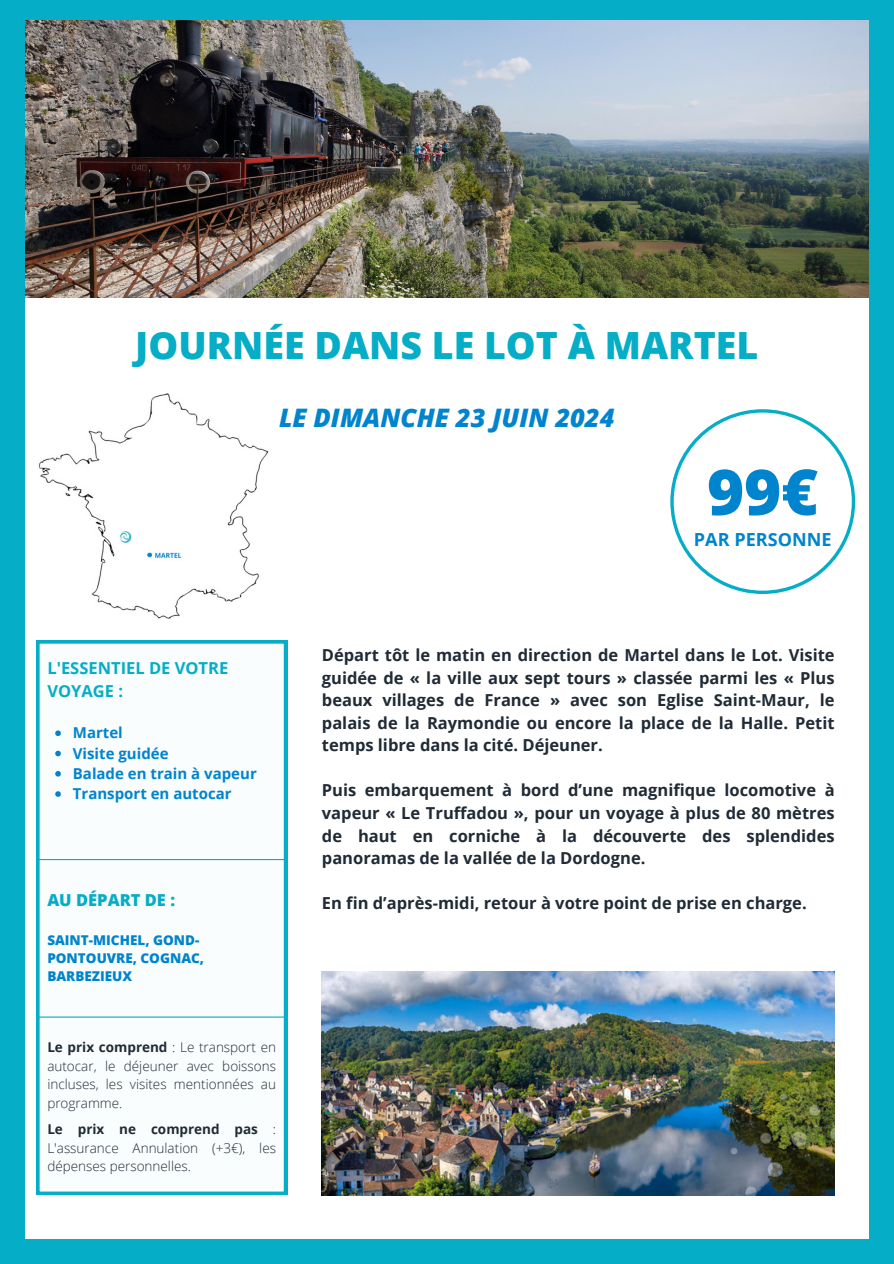
<style>
.page{position:relative;width:894px;height:1264px;background:#fff}
.page>*{position:absolute;margin:0;border:0;box-sizing:border-box;transform-origin:0 0}
.t1{font:800 63.15px "Open Sans";color:#0084ce}
.t2{font:800 37.5px "Open Sans";color:#06adc6}
.t3{font:italic 800 25.5px "Open Sans";color:#0084ce}
.t4{font:700 18px "Open Sans";color:#0084ce}
.t5{font:700 16.5px/22.5px "Open Sans";color:#202b36;text-align:justify}
.t6{font:700 16.5px/22.5px "Open Sans";color:#06adc6}
.t7{font:800 16.5px "Open Sans";color:#06adc6}
.t8{font:700 15px/20.2px "Open Sans";color:#0084ce}
.t9{font:300 13.5px/18.5px "Open Sans";color:#202b36;text-align:justify}
.t10{font:800 13.5px/18px "Open Sans";color:#0084ce}
.s1{font-weight:700}
</style>
<div class="page">
<img style="left:24px;top:20px;width:845px;height:278px">
<svg style="left:670px;top:409px;width:184px;height:185px"></svg>
<img style="left:322px;top:971px;width:512px;height:224px">
<div style="left:0;top:0;width:24px;height:1263px;background:#06adc6"></div>
<div style="left:869px;top:0;width:24px;height:1263px;background:#06adc6"></div>
<div style="left:12px;top:0;width:869px;height:20px;background:#06adc6"></div>
<div style="left:12px;top:1239px;width:869px;height:24px;background:#06adc6"></div>
<svg style="left:36px;top:640px;width:251px;height:554px"></svg>
<hr style="left:36px;top:859px;width:251px;height:1px;background:#06adc6">
<hr style="left:36px;top:1016px;width:251px;height:1px;background:#06adc6">
<img style="left:39px;top:393px;width:230px;height:226px">
<svg style="left:55px;top:730px;width:6px;height:6px"></svg>
<svg style="left:55px;top:750px;width:6px;height:6px"></svg>
<svg style="left:55px;top:771px;width:6px;height:5px"></svg>
<svg style="left:55px;top:791px;width:6px;height:5px"></svg>
<h2 class="t2" style="left:135px;top:317px;width:624px">JOURNÉE DANS LE LOT À MARTEL</h2>
<h3 class="t3" style="left:279px;top:398px;width:337px">LE DIMANCHE 23 JUIN 2024</h3>
<h1 class="t1" style="left:707px;top:444px;width:113px">99€</h1>
<p class="t4" style="left:693px;top:527px;width:139px">PAR PERSONNE</p>
<p class="t6" style="left:47px;top:656px;width:182px">L'ESSENTIEL DE VOTRE<br>VOYAGE :</p>
<p class="t8" style="left:73px;top:722px;width:185px">Martel<br>Visite guidée<br>Balade en train à vapeur<br>Transport en autocar</p>
<p class="t7" style="left:47px;top:887px;width:129px">AU DÉPART DE :</p>
<p class="t10" style="left:47px;top:930px;width:158px">SAINT-MICHEL, GOND-<br>PONTOUVRE, COGNAC,<br>BARBEZIEUX</p>
<p class="t5" style="left:322px;top:643px;width:514px">Départ tôt le matin en direction de Martel dans le Lot. Visite guidée de « la ville aux sept tours » classée parmi les « Plus beaux villages de France » avec son Eglise Saint-Maur, le palais de la Raymondie ou encore la place de la Halle. Petit temps libre dans la cité. Déjeuner.</p>
<p class="t5" style="left:322px;top:778px;width:514px">Puis embarquement à bord d’une magnifique locomotive à vapeur « Le Truffadou », pour un voyage à plus de 80 mètres de haut en corniche à la découverte des splendides panoramas de la vallée de la Dordogne.</p>
<p class="t5" style="left:322px;top:891px;width:486px">En fin d’après-midi, retour à votre point de prise en charge.</p>
<p class="t9" style="left:47px;top:1037px;width:230px"><span class="s1">Le prix comprend</span> : Le transport en autocar, le déjeuner avec boissons incluses, les visites mentionnées au programme.</p>
<p class="t9" style="left:47px;top:1119px;width:230px"><span class="s1">Le prix ne comprend pas</span> :<br>L'assurance Annulation (+3€), les dépenses personnelles.</p>
</div>
